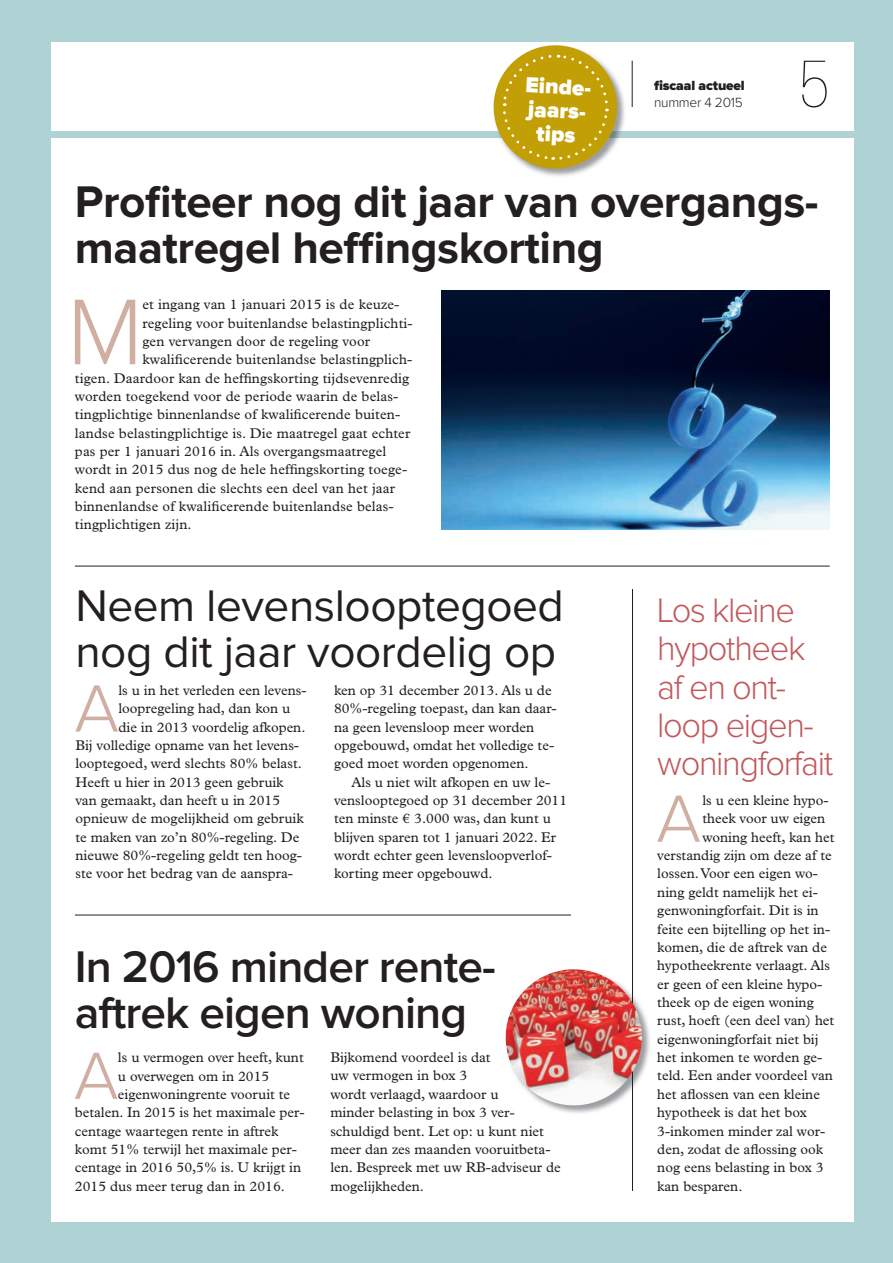
<style>
.page{position:relative;width:893px;height:1263px;background:#afd3d5}
.page>*{position:absolute;margin:0;border:0;box-sizing:border-box;transform-origin:0 0}
.t1{font:300 96.75px "Proxima Nova";color:#d0aea1}
.t2{font:300 69.15px "Proxima Nova";color:#d0aea1}
.t3{font:100 64.2px "Glypha LT Std";color:#231f20}
.t4{font:700 45.9px/45.9px "Proxima Nova";letter-spacing:-.01em;color:#231f20}
.t5{font:45.9px/45.9px "Proxima Nova";letter-spacing:-.01em;color:#231f20}
.t6{font:600 45.9px/45.9px "Proxima Nova";letter-spacing:-.02em;color:#231f20}
.t7{font:300 35.25px/38.2px "Proxima Nova";letter-spacing:-.04em;color:#c1585c}
.t8{font:900 22.5px/23.9px "Proxima Nova";color:#fff;text-align:center}
.t9{font:14.1px/18.3px "Plantin Std";color:#231f20}
.t10{font:900 13.8px "Proxima Nova";letter-spacing:-.01em;color:#231f20}
.t11{font:300 13.8px "Proxima Nova";letter-spacing:-.02em;color:#231f20}
</style>
<div class="page">
<div style="left:51px;top:42px;width:803px;height:1179px;background:#fff"></div>
<div style="left:0;top:131px;width:893px;height:6px;background:#afd3d5"></div>
<hr style="left:75px;top:566px;width:755px;height:1px;background:#231f20">
<hr style="left:75px;top:915px;width:496px;height:1px;background:#231f20">
<img style="left:532px;top:85px;width:94px;height:91px">
<img style="left:619px;top:131px;width:7px;height:6px">
<svg style="left:492px;top:45px;width:127px;height:125px"></svg>
<hr style="left:632px;top:589px;width:1px;height:602px;background:#231f20">
<hr style="left:632px;top:61px;width:1px;height:46px;background:#231f20">
<img style="left:441px;top:291px;width:389px;height:238px">
<img style="left:514px;top:1014px;width:136px;height:100px">
<svg style="left:505px;top:1110px;width:9px;height:4px"></svg>
<img style="left:505px;top:969px;width:139px;height:139px">
<h3 class="t8" style="left:526px;top:74px;width:72px;rotate:3deg">Einde&shy;jaars&shy;tips</h3>
<p class="t10" style="left:654px;top:79px;width:92px">fiscaal actueel</p>
<p class="t11" style="left:654px;top:96px;width:90px">nummer 4 2015</p>
<h3 class="t3" style="left:798px;top:47px;width:34px">5</h3>
<h3 class="t4" style="left:75px;top:181px;width:745px">Profiteer nog dit jaar van overgangs&shy;maatregel heffingskorting</h3>
<h1 class="t1" style="left:67px;top:288px;width:78px">M</h1>
<p class="t9" style="left:142px;top:295px;width:259px">et ingang van 1 januari 2015 is de keuze-</p>
<p class="t9" style="left:142px;top:314px;width:272px">regeling voor buitenlandse belastingplichti-</p>
<p class="t9" style="left:142px;top:332px;width:229px">gen vervangen door de regeling voor</p>
<p class="t9" style="left:142px;top:350px;width:271px">kwalificerende buitenlandse belastingplich-</p>
<p class="t9" style="left:75px;top:369px;width:336px">tigen. Daardoor kan de heffingskorting tijdsevenredig</p>
<p class="t9" style="left:75px;top:387px;width:325px">worden toegekend voor de periode waarin de belas-</p>
<p class="t9" style="left:75px;top:405px;width:327px">tingplichtige binnenlandse of kwalificerende buiten-</p>
<p class="t9" style="left:75px;top:424px;width:337px">landse belastingplichtige is. Die maatregel gaat echter</p>
<p class="t9" style="left:75px;top:442px;width:313px">pas per 1 januari 2016 in. Als overgangsmaatregel</p>
<p class="t9" style="left:75px;top:461px;width:334px">wordt in 2015 dus nog de hele heffingskorting toege-</p>
<p class="t9" style="left:75px;top:479px;width:322px">kend aan personen die slechts een deel van het jaar</p>
<p class="t9" style="left:75px;top:497px;width:320px">binnenlandse of kwalificerende buitenlandse belas-</p>
<p class="t9" style="left:75px;top:516px;width:118px">tingplichtigen zijn.</p>
<h3 class="t5" style="left:75px;top:585px;width:490px">Neem levenslooptegoed nog dit jaar voordelig op</h3>
<h2 class="t2" style="left:74px;top:677px;width:46px">A</h2>
<p class="t9" style="left:118px;top:681px;width:190px">ls u in het verleden een levens-</p>
<p class="t9" style="left:334px;top:681px;width:224px">ken op 31 december 2013. Als u de<br>80%-regeling toepast, dan kan daar&shy;na geen levensloop meer worden opgebouwd, omdat het volledige te&shy;goed moet worden opgenomen.</p>
<p class="t9" style="left:334px;top:773px;width:235px;text-indent:17px">Als u niet wilt afkopen en uw le&shy;venslooptegoed op 31 december 2011 ten minste € 3.000 was, dan kunt u blijven sparen tot 1 januari 2022. Er wordt echter geen levensloopverlof&shy;korting meer opgebouwd.</p>
<p class="t9" style="left:118px;top:699px;width:173px">loopregeling had, dan kon u</p>
<p class="t9" style="left:118px;top:718px;width:189px">die in 2013 voordelig afkopen.</p>
<p class="t9" style="left:75px;top:736px;width:225px">Bij volledige opname van het levens-</p>
<p class="t9" style="left:75px;top:754px;width:228px">looptegoed, werd slechts 80% belast.</p>
<p class="t9" style="left:75px;top:773px;width:210px">Heeft u hier in 2013 geen gebruik</p>
<p class="t9" style="left:75px;top:791px;width:206px">van gemaakt, dan heeft u in 2015</p>
<p class="t9" style="left:75px;top:809px;width:230px">opnieuw de mogelijkheid om gebruik</p>
<p class="t9" style="left:75px;top:828px;width:225px">te maken van zo’n 80%-regeling. De</p>
<p class="t9" style="left:75px;top:846px;width:228px">nieuwe 80%-regeling geldt ten hoog-</p>
<p class="t9" style="left:75px;top:865px;width:219px">ste voor het bedrag van de aanspra-</p>
<h3 class="t6" style="left:75px;top:946px;width:422px">In 2016 minder rente&shy;aftrek eigen woning</h3>
<h2 class="t2" style="left:74px;top:1044px;width:46px">A</h2>
<p class="t9" style="left:118px;top:1048px;width:187px">ls u vermogen over heeft, kunt</p>
<p class="t9" style="left:330px;top:1048px;width:232px">Bijkomend voordeel is dat<br>uw vermogen in box 3<br>wordt verlaagd, waardoor u<br>minder belasting in box 3 ver&shy;schuldigd bent. Let op: u kunt niet meer dan zes maanden vooruitbeta&shy;len. Bespreek met uw RB-adviseur de mogelijkheden.</p>
<p class="t9" style="left:118px;top:1067px;width:153px">u overwegen om in 2015</p>
<p class="t9" style="left:118px;top:1085px;width:174px">eigenwoningrente vooruit te</p>
<p class="t9" style="left:75px;top:1103px;width:231px">betalen. In 2015 is het maximale per-</p>
<p class="t9" style="left:75px;top:1122px;width:205px">centage waartegen rente in aftrek</p>
<p class="t9" style="left:75px;top:1140px;width:224px">komt 51% terwijl het maximale per-</p>
<p class="t9" style="left:75px;top:1158px;width:228px">centage in 2016 50,5% is. U krijgt in</p>
<p class="t9" style="left:75px;top:1177px;width:212px">2015 dus meer terug dan in 2016.</p>
<h3 class="t7" style="left:657px;top:593px;width:177px">Los kleine hypotheek af en ont&shy;loop eigen&shy;woningforfait</h3>
<h2 class="t2" style="left:656px;top:787px;width:46px">A</h2>
<p class="t9" style="left:702px;top:791px;width:128px">ls u een kleine hypo-</p>
<p class="t9" style="left:702px;top:810px;width:124px">theek voor uw eigen</p>
<p class="t9" style="left:702px;top:828px;width:133px">woning heeft, kan het</p>
<p class="t9" style="left:657px;top:846px;width:176px">verstandig zijn om deze af te</p>
<p class="t9" style="left:657px;top:865px;width:162px">lossen. Voor een eigen wo-</p>
<p class="t9" style="left:657px;top:883px;width:162px">ning geldt namelijk het ei-</p>
<p class="t9" style="left:657px;top:901px;width:163px">genwoningforfait. Dit is in</p>
<p class="t9" style="left:657px;top:920px;width:174px">feite een bijtelling op het in-</p>
<p class="t9" style="left:657px;top:938px;width:171px">komen, die de aftrek van de</p>
<p class="t9" style="left:657px;top:956px;width:174px">hypotheekrente verlaagt. Als</p>
<p class="t9" style="left:657px;top:975px;width:167px">er geen of een kleine hypo-</p>
<p class="t9" style="left:657px;top:993px;width:158px">theek op de eigen woning</p>
<p class="t9" style="left:657px;top:1011px;width:178px">rust, hoeft (een deel van) het</p>
<p class="t9" style="left:657px;top:1030px;width:163px">eigenwoningforfait niet bij</p>
<p class="t9" style="left:657px;top:1048px;width:166px">het inkomen te worden ge-</p>
<p class="t9" style="left:657px;top:1067px;width:177px">teld. Een ander voordeel van</p>
<p class="t9" style="left:657px;top:1085px;width:164px">het aflossen van een kleine</p>
<p class="t9" style="left:657px;top:1103px;width:151px">hypotheek is dat het box</p>
<p class="t9" style="left:657px;top:1122px;width:169px">3-inkomen minder zal wor-</p>
<p class="t9" style="left:657px;top:1140px;width:167px">den, zodat de aflossing ook</p>
<p class="t9" style="left:657px;top:1158px;width:168px">nog eens belasting in box 3</p>
<p class="t9" style="left:657px;top:1177px;width:87px">kan besparen.</p>
</div>
